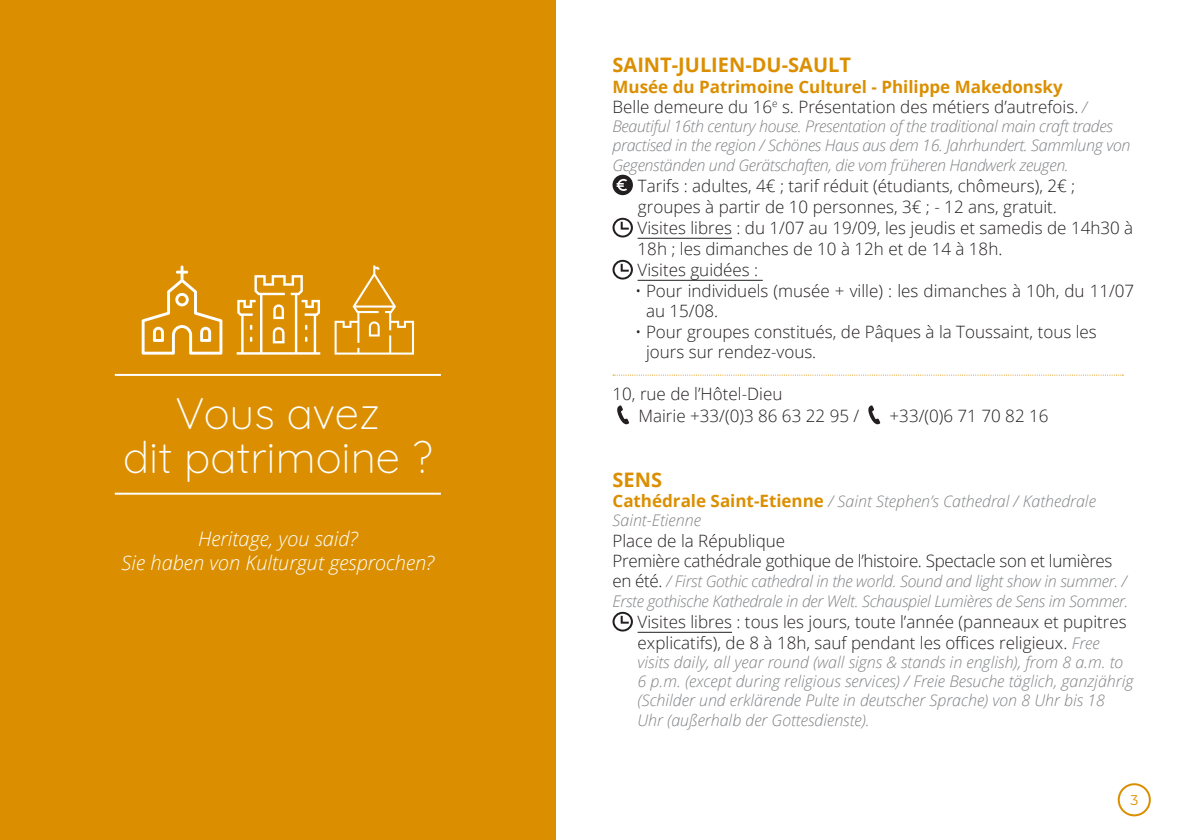
<style>
.page{position:relative;width:1191px;height:840px;background:#fff}
.page>*{position:absolute;margin:0;border:0;box-sizing:border-box;transform-origin:0 0}
.t1{font:300 44px "Quicksand";color:#fff}
.t2{font:italic 300 20px "Open Sans";color:#fff}
.t3{font:700 20px "Open Sans";color:#db8f00}
.t4{font:300 17px/20.4px "Open Sans";color:#231f20}
.t5{font:300 17px "Open Sans";letter-spacing:-.02em;color:#231f20}
.t6{font:700 17px "Open Sans";color:#db8f00}
.t7{font:italic 300 16px/19.2px "Open Sans";letter-spacing:-.02em;color:#808285}
.t8{font:italic 300 16px/19.2px "Open Sans";color:#808285}
.t9{font:14px "Montserrat";color:#db8f00}
.s1{font-style:italic;font-size:16px;color:#808285}
.s2{font-weight:700;font-style:normal;font-size:17px;color:#db8f00}
.s3{font-style:normal;font-size:17px;color:#231f20}
</style>
<div class="page">
<div style="left:0;top:0;width:556px;height:839px;background:#db8f00"></div>
<hr style="left:637px;top:238px;width:95px;height:1px;background:#231f20">
<hr style="left:637px;top:280px;width:125px;height:1px;background:#231f20">
<hr style="left:637px;top:631px;width:95px;height:1px;background:#231f20">
<svg style="left:612px;top:175px;width:21px;height:20px"></svg>
<svg style="left:612px;top:218px;width:21px;height:19px"></svg>
<svg style="left:612px;top:260px;width:21px;height:19px"></svg>
<svg style="left:613px;top:374px;width:510px;height:1px"></svg>
<svg style="left:617px;top:405px;width:12px;height:19px"></svg>
<svg style="left:868px;top:405px;width:12px;height:19px"></svg>
<svg style="left:612px;top:611px;width:21px;height:20px"></svg>
<svg style="left:142px;top:265px;width:80px;height:89px"></svg>
<svg style="left:334px;top:265px;width:80px;height:89px"></svg>
<svg style="left:237px;top:275px;width:83px;height:79px"></svg>
<hr style="left:115px;top:492px;width:326px;height:2px;background:#fff">
<hr style="left:115px;top:374px;width:326px;height:2px;background:#fff">
<div style="left:1117px;top:782px;width:33px;height:33px;border:2px solid #db8f00;border-radius:50%"></div>
<p class="t1" style="left:176px;top:378px;width:206px">Vous avez</p>
<p class="t1" style="left:123px;top:422px;width:311px">dit patrimoine ?</p>
<p class="t2" style="left:198px;top:524px;width:161px">Heritage, you said?</p>
<p class="t2" style="left:122px;top:548px;width:314px">Sie haben von Kulturgut gesprochen?</p>
<p class="t3" style="left:612px;top:51px;width:240px">SAINT-JULIEN-DU-SAULT</p>
<p class="t6" style="left:612px;top:74px;width:452px">Musée du Patrimoine Culturel - Philippe Makedonsky</p>
<p class="t4" style="left:612px;top:96px;width:476px">Belle demeure du 16<sup>e</sup> s. Présentation des métiers d’autrefois. <span class="s1">/</span></p>
<p class="t7" style="left:612px;top:116px;width:519px">Beautiful 16th century house. Presentation of the traditional main craft trades practised in the region / Schönes Haus aus dem 16. Jahrhundert. Sammlung von<br>Gegenständen und Gerätschaften, die vom früheren Handwerk zeugen.</p>
<p class="t4" style="left:638px;top:175px;width:439px">Tarifs : adultes, 4€ ; tarif réduit (étudiants, chômeurs), 2€ ; groupes à partir de 10 personnes, 3€ ; - 12 ans, gratuit.</p>
<p class="t4" style="left:637px;top:217px;width:497px">Visites libres : du 1/07 au 19/09, les jeudis et samedis de 14h30 à<br>18h ; les dimanches de 10 à 12h et de 14 à 18h.</p>
<p class="t4" style="left:637px;top:259px;width:122px">Visites guidées :</p>
<p class="t4" style="left:646px;top:280px;width:490px;text-indent:-11px">• Pour individuels (musée + ville) : les dimanches à 10h, du 11/07 au 15/08.</p>
<p class="t4" style="left:646px;top:320px;width:452px;text-indent:-11px">• Pour groupes constitués, de Pâques à la Toussaint, tous les jours sur rendez-vous.</p>
<p class="t4" style="left:612px;top:383px;width:171px">10, rue de l’Hôtel-Dieu</p>
<p class="t4" style="left:638px;top:404px;width:222px">Mairie +33/(0)3 86 63 22 95 /</p>
<p class="t4" style="left:889px;top:404px;width:160px">+33/(0)6 71 70 82 16</p>
<p class="t3" style="left:612px;top:465px;width:51px">SENS</p>
<p class="t8" style="left:612px;top:490px;width:485px"><span class="s2">Cathédrale Saint-Etienne</span> / Saint Stephen’s Cathedral / Kathedrale<br>Saint-Etienne</p>
<p class="t4" style="left:612px;top:529px;width:174px">Place de la République</p>
<p class="t5" style="left:612px;top:549px;width:501px">Première cathédrale gothique de l’histoire. Spectacle son et lumières</p>
<p class="t7" style="left:612px;top:571px;width:517px"><span class="s3">en été.</span> / First Gothic cathedral in the world. Sound and light show in summer. /<br>Erste gothische Kathedrale in der Welt. Schauspiel Lumières de Sens im Sommer.</p>
<p class="t4" style="left:637px;top:611px;width:491px">Visites libres : tous les jours, toute l’année (panneaux et pupitres explicatifs), de 8 à 18h, sauf pendant les offices religieux. <span class="s1">Free</span></p>
<p class="t8" style="left:637px;top:651px;width:497px">visits daily, all year round (wall signs &amp; stands in english), from 8 a.m. to 6 p.m. (except during religious services) / Freie Besuche täglich, ganzjährig (Schilder und erklärende Pulte in deutscher Sprache) von 8 Uhr bis 18<br>Uhr (außerhalb der Gottesdienste).</p>
<p class="t9" style="left:1130px;top:789px;width:9px">3</p>
</div>
